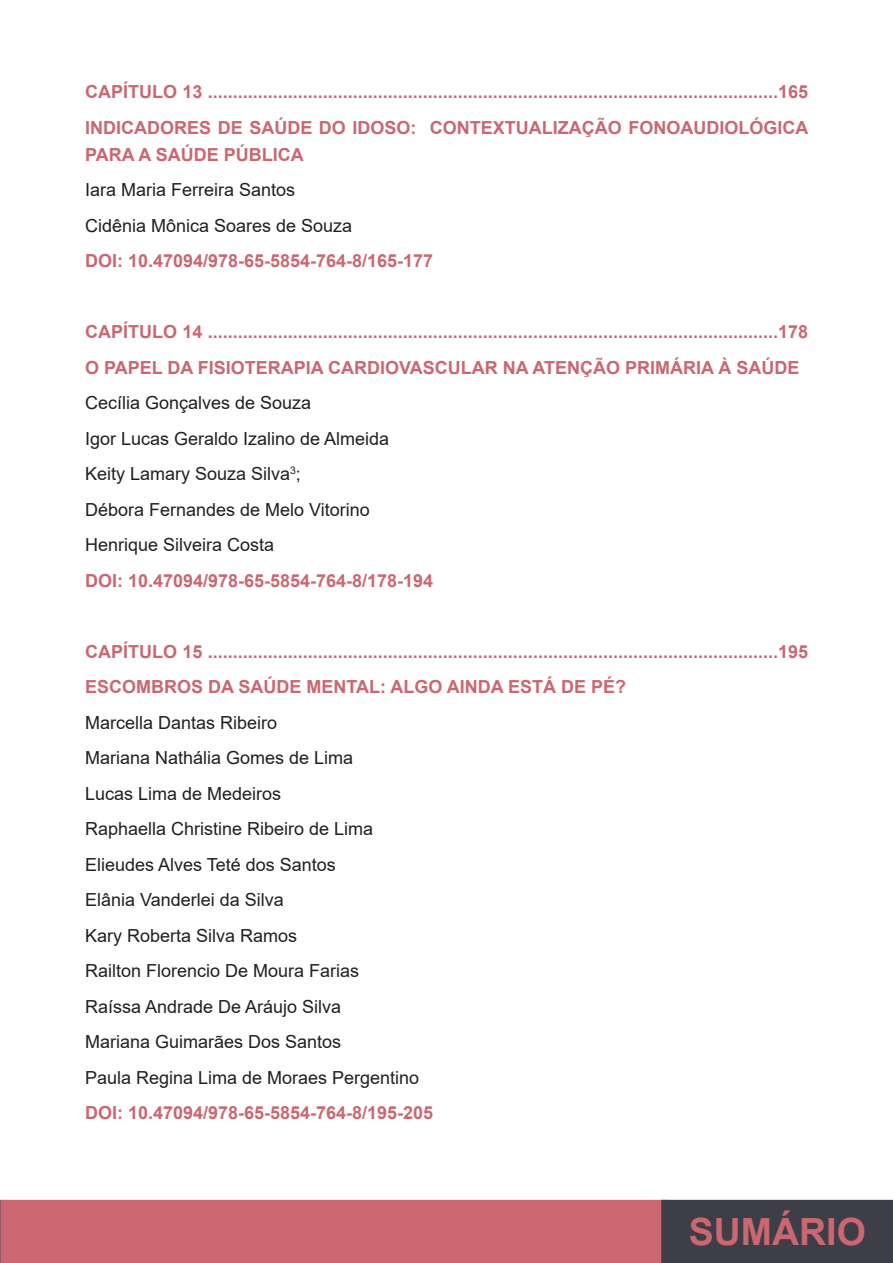
<style>
.page{position:relative;width:893px;height:1263px;background:#fff}
.page>*{position:absolute;margin:0;border:0;box-sizing:border-box;transform-origin:0 0}
.t1{font:700 37.5px "Arial";color:#ca6770}
.t2{font:700 18px/27px "Arial";color:#ca6770}
.t3{font:18px "Arial";color:#231f20}
</style>
<div class="page">
<div style="left:0;top:1200px;width:668px;height:63px;background:#ca6770"></div>
<svg style="left:0;top:1200px;width:1px;height:63px"></svg>
<div style="left:662px;top:1200px;width:231px;height:62px;background:#3e3e49"></div>
<div style="left:661px;top:1200px;width:232px;height:63px;border:2px solid #3e3e49"></div>
<p class="t2" style="left:85px;top:79px;width:725px">CAPÍTULO 13 ..................................................................................................................165</p>
<p class="t2" style="left:85px;top:114px;width:725px">INDICADORES DE SAÚDE DO IDOSO: CONTEXTUALIZAÇÃO FONOAUDIOLÓGICA<br>PARA A SAÚDE PÚBLICA</p>
<p class="t3" style="left:85px;top:177px;width:212px">Iara Maria Ferreira Santos</p>
<p class="t3" style="left:85px;top:213px;width:269px">Cidênia Mônica Soares de Souza</p>
<p class="t2" style="left:85px;top:248px;width:350px">DOI: 10.47094/978-65-5854-764-8/165-177</p>
<p class="t2" style="left:85px;top:319px;width:725px">CAPÍTULO 14 ..................................................................................................................178</p>
<p class="t2" style="left:85px;top:354px;width:716px">O PAPEL DA FISIOTERAPIA CARDIOVASCULAR NA ATENÇÃO PRIMÁRIA À SAÚDE</p>
<p class="t3" style="left:85px;top:390px;width:228px">Cecília Gonçalves de Souza</p>
<p class="t3" style="left:85px;top:426px;width:306px">Igor Lucas Geraldo Izalino de Almeida</p>
<p class="t3" style="left:85px;top:461px;width:217px">Keity Lamary Souza Silva<sup>3</sup>;</p>
<p class="t3" style="left:85px;top:497px;width:286px">Débora Fernandes de Melo Vitorino</p>
<p class="t3" style="left:85px;top:532px;width:191px">Henrique Silveira Costa</p>
<p class="t2" style="left:85px;top:567px;width:350px">DOI: 10.47094/978-65-5854-764-8/178-194</p>
<p class="t2" style="left:85px;top:638px;width:725px">CAPÍTULO 15 ..................................................................................................................195</p>
<p class="t2" style="left:85px;top:674px;width:543px">ESCOMBROS DA SAÚDE MENTAL: ALGO AINDA ESTÁ DE PÉ?</p>
<p class="t3" style="left:85px;top:710px;width:194px">Marcella Dantas Ribeiro</p>
<p class="t3" style="left:85px;top:745px;width:270px">Mariana Nathália Gomes de Lima</p>
<p class="t3" style="left:85px;top:781px;width:198px">Lucas Lima de Medeiros</p>
<p class="t3" style="left:85px;top:817px;width:290px">Raphaella Christine Ribeiro de Lima</p>
<p class="t3" style="left:85px;top:852px;width:252px">Elieudes Alves Teté dos Santos</p>
<p class="t3" style="left:85px;top:888px;width:200px">Elânia Vanderlei da Silva</p>
<p class="t3" style="left:85px;top:923px;width:214px">Kary Roberta Silva Ramos</p>
<p class="t3" style="left:85px;top:959px;width:276px">Railton Florencio De Moura Farias</p>
<p class="t3" style="left:85px;top:994px;width:258px">Raíssa Andrade De Aráujo Silva</p>
<p class="t3" style="left:85px;top:1030px;width:258px">Mariana Guimarães Dos Santos</p>
<p class="t3" style="left:85px;top:1065px;width:336px">Paula Regina Lima de Moraes Pergentino</p>
<p class="t2" style="left:85px;top:1100px;width:350px">DOI: 10.47094/978-65-5854-764-8/195-205</p>
<h1 class="t1" style="left:689px;top:1205px;width:179px">SUMÁRIO</h1>
</div>
